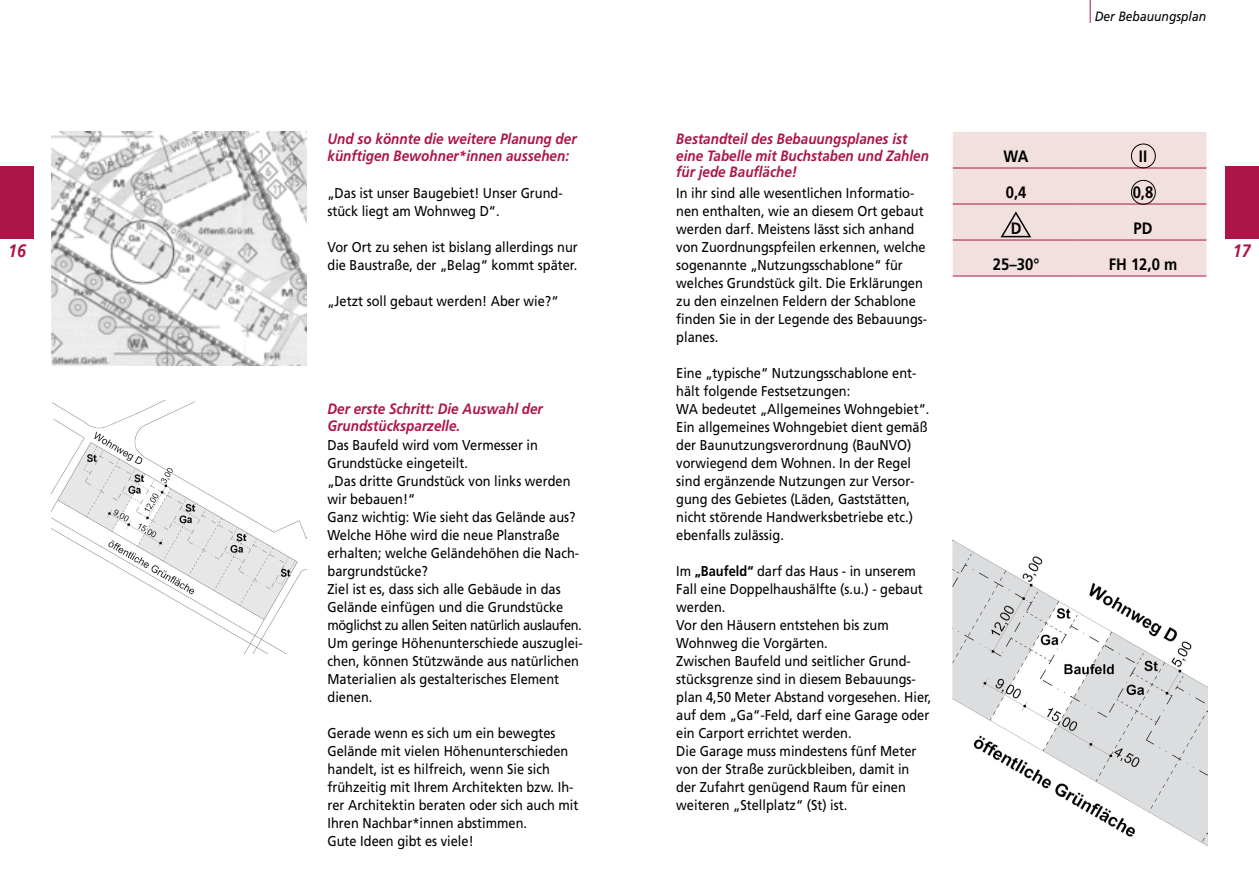
<style>
.page{position:relative;width:1259px;height:893px;background:#fff}
.page>*{position:absolute;margin:0;border:0;box-sizing:border-box;transform-origin:0 0}
.t1{font:italic 700 18px "Frutiger LT";color:#ad1548;scale:.9 1}
.t2{font:700 16.5px "Frutiger LT";color:#000;scale:.9 1}
.t3{font:italic 700 15px/16.5px "Frutiger LT";color:#ad1548;scale:.9 1}
.t4{font:14.25px/18px "Frutiger LT";color:#000;scale:.9 1}
.t5{font:italic 13.5px "Frutiger LT";color:#000;scale:.9 1}
.s1{font-weight:700}
</style>
<div class="page">
<svg style="left:1089px;top:0;width:1px;height:23px"></svg>
<div style="left:0;top:167px;width:34px;height:72px;background:#ad1548"></div>
<div style="left:1225px;top:167px;width:34px;height:72px;background:#ad1548"></div>
<img style="left:51px;top:132px;width:255px;height:234px">
<img style="left:51px;top:401px;width:255px;height:252px">
<hr style="left:952px;top:276px;width:127px;height:1px;background:#ad1548">
<hr style="left:1079px;top:276px;width:127px;height:1px;background:#ad1548">
<div style="left:952px;top:132px;width:254px;height:144px;background:#f2e0df"></div>
<img style="left:952px;top:539px;width:256px;height:307px">
<p class="t5" style="left:1094px;top:9px;width:125px">Der Bebauungsplan</p>
<p class="t3" style="left:327px;top:131px;width:278px">Und so könnte die weitere Planung der künftigen Bewohner*innen aussehen:</p>
<p class="t4" style="left:327px;top:184px;width:263px">„Das ist unser Baugebiet! Unser Grund&shy;stück liegt am Wohnweg D“.</p>
<p class="t4" style="left:327px;top:238px;width:280px">Vor Ort zu sehen ist bislang allerdings nur die Baustraße, der „Belag“ kommt später.</p>
<p class="t4" style="left:327px;top:292px;width:258px">„Jetzt soll gebaut werden! Aber wie?“</p>
<p class="t3" style="left:676px;top:131px;width:282px">Bestandteil des Bebauungsplanes ist eine Tabelle mit Buchstaben und Zahlen für jede Baufläche!</p>
<p class="t4" style="left:676px;top:184px;width:280px">In ihr sind alle wesentlichen Informatio&shy;nen enthalten, wie an diesem Ort gebaut werden darf. Meistens lässt sich anhand von Zuordnungspfeilen erkennen, welche sogenannte „Nutzungsschablone“ für welches Grundstück gilt. Die Erklärungen zu den einzelnen Feldern der Schablone finden Sie in der Legende des Bebauungs&shy;planes.</p>
<p class="t4" style="left:676px;top:364px;width:283px">Eine „typische“ Nutzungsschablone ent&shy;hält folgende Festsetzungen:<br>WA bedeutet „Allgemeines Wohngebiet“.<br>Ein allgemeines Wohngebiet dient gemäß der Baunutzungsverordnung (BauNVO) vorwiegend dem Wohnen. In der Regel sind ergänzende Nutzungen zur Versor&shy;gung des Gebietes (Läden, Gaststätten, nicht störende Handwerksbetriebe etc.) ebenfalls zulässig.</p>
<p class="t4" style="left:676px;top:562px;width:285px">Im <span class="s1">„Baufeld“</span> darf das Haus - in unserem Fall eine Doppelhaushälfte (s.u.) - gebaut werden.<br>Vor den Häusern entstehen bis zum Wohnweg die Vorgärten.<br>Zwischen Baufeld und seitlicher Grund&shy;stücksgrenze sind in diesem Bebauungs&shy;plan 4,50 Meter Abstand vorgesehen. Hier, auf dem „Ga“-Feld, darf eine Garage oder ein Carport errichtet werden.<br>Die Garage muss mindestens fünf Meter von der Straße zurückbleiben, damit in der Zufahrt genügend Raum für einen weiteren „Stellplatz“ (St) ist.</p>
<p class="t2" style="left:1003px;top:147px;width:29px">WA</p>
<p class="t2" style="left:1139px;top:147px;width:11px">II</p>
<p class="t2" style="left:1006px;top:183px;width:24px">0,4</p>
<p class="t2" style="left:1132px;top:183px;width:24px">0,8</p>
<p class="t2" style="left:1010px;top:219px;width:13px">D</p>
<p class="t2" style="left:1133px;top:219px;width:23px">PD</p>
<p class="t2" style="left:993px;top:255px;width:53px">25–30°</p>
<p class="t2" style="left:1108px;top:255px;width:78px">FH 12,0 m</p>
<p class="t1" style="left:8px;top:240px;width:22px">16</p>
<p class="t1" style="left:1233px;top:240px;width:22px">17</p>
<p class="t3" style="left:327px;top:401px;width:241px">Der erste Schritt: Die Auswahl der<br>Grundstücksparzelle.</p>
<p class="t4" style="left:327px;top:436px;width:285px">Das Baufeld wird vom Vermesser in Grundstücke eingeteilt.<br>„Das dritte Grundstück von links werden wir bebauen!“<br>Ganz wichtig: Wie sieht das Gelände aus?<br>Welche Höhe wird die neue Planstraße erhalten; welche Geländehöhen die Nach&shy;bargrundstücke?<br>Ziel ist es, dass sich alle Gebäude in das Gelände einfügen und die Grundstücke möglichst zu allen Seiten natürlich auslaufen.<br>Um geringe Höhenunterschiede auszuglei&shy;chen, können Stützwände aus natürlichen Materialien als gestalterisches Element dienen.</p>
<p class="t4" style="left:327px;top:724px;width:280px">Gerade wenn es sich um ein bewegtes Gelände mit vielen Höhenunterschieden handelt, ist es hilfreich, wenn Sie sich frühzeitig mit Ihrem Architekten bzw. Ih&shy;rer Architektin beraten oder sich auch mit Ihren Nachbar*innen abstimmen.<br>Gute Ideen gibt es viele!</p>
</div>
